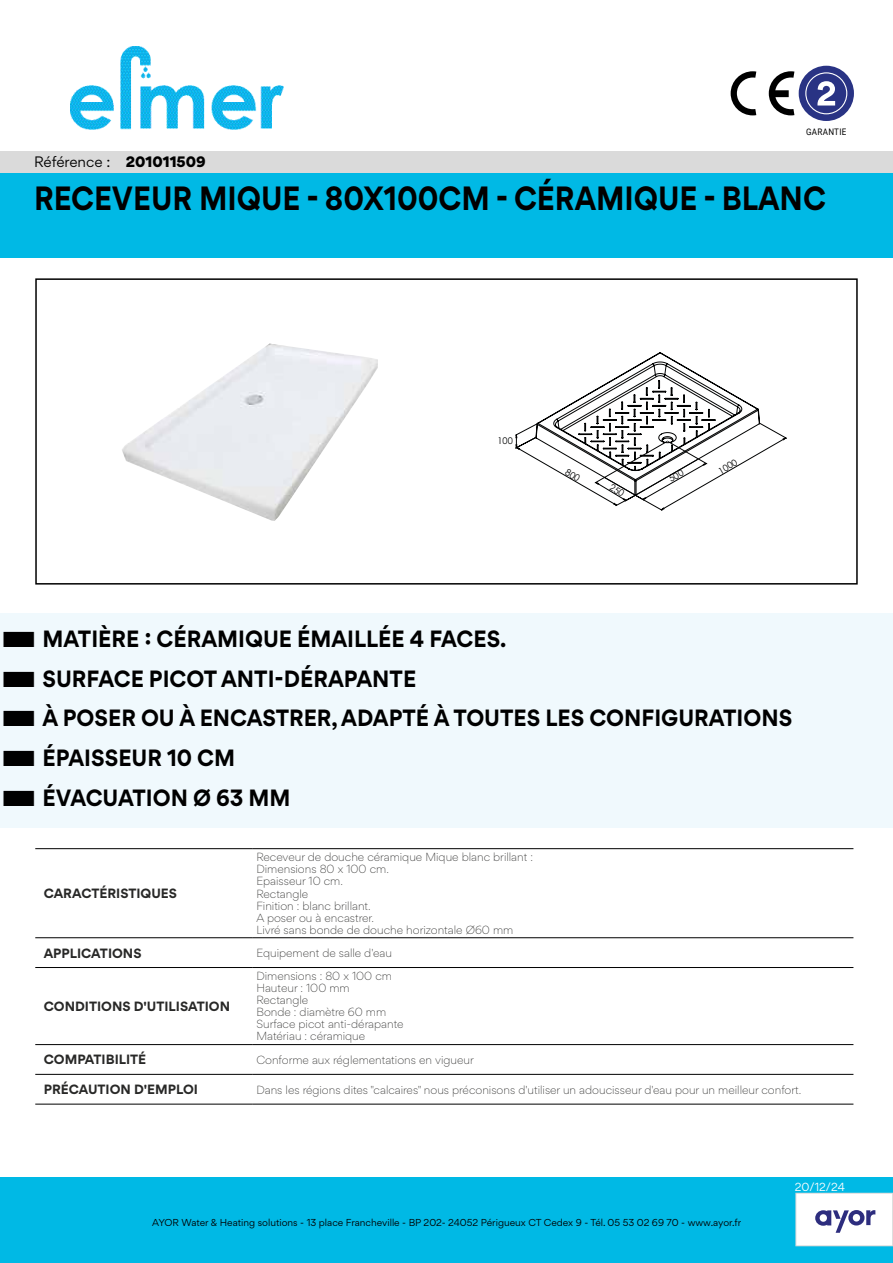
<style>
.page{position:relative;width:893px;height:1263px;background:#fff}
.page>*{position:absolute;margin:0;border:0;box-sizing:border-box;transform-origin:0 0}
.t1{font:700 30px "Gordita";color:#000;scale:.9 1}
.t2{font:700 21px/39.5px "Gordita";color:#000;scale:.95 1}
.t3{font:13.5px "Gordita";letter-spacing:-.005em;color:#000}
.t4{font:700 12px "Gordita";color:#282827}
.t5{font:300 10.5px/12px "Gordita";color:#282827}
.t6{font:10.5px "Gordita";color:#fff}
.t7{font:9.3px "Century Gothic";color:#010202}
.t8{font:9px "Gordita";color:#000}
.t9{font:9px "Roboto";letter-spacing:.035em;color:#000;scale:.9 1}
.s1{font-weight:900}
</style>
<div class="page">
<div style="left:0;top:172px;width:893px;height:85px;background:#00b9e5"></div>
<div style="left:0;top:1178px;width:893px;height:85px;background:#00b9e5"></div>
<div style="left:796px;top:1193px;width:97px;height:53px;background:#fff"></div>
<div style="left:795px;top:1193px;width:98px;height:53px;border:1px solid #dadada"></div>
<img style="left:122px;top:344px;width:256px;height:177px">
<hr style="left:35px;top:848px;width:217px;height:1px;background:#000">
<hr style="left:252px;top:848px;width:601px;height:1px;background:#000">
<hr style="left:35px;top:937px;width:217px;height:1px;background:#000">
<hr style="left:252px;top:937px;width:601px;height:1px;background:#000">
<hr style="left:35px;top:967px;width:217px;height:1px;background:#000">
<hr style="left:252px;top:967px;width:601px;height:1px;background:#000">
<hr style="left:35px;top:1044px;width:217px;height:1px;background:#000">
<hr style="left:252px;top:1044px;width:601px;height:1px;background:#000">
<hr style="left:35px;top:1074px;width:217px;height:1px;background:#000">
<hr style="left:252px;top:1074px;width:601px;height:1px;background:#000">
<hr style="left:35px;top:1104px;width:217px;height:1px;background:#000">
<hr style="left:252px;top:1104px;width:601px;height:1px;background:#000">
<svg style="left:731px;top:71px;width:25px;height:44px"></svg>
<svg style="left:769px;top:71px;width:25px;height:44px"></svg>
<div style="left:799px;top:66px;width:55px;height:55px;background:#293384;border-radius:50%"></div>
<svg style="left:805px;top:72px;width:42px;height:42px"></svg>
<div style="left:35px;top:278px;width:823px;height:307px;border:2px solid #000"></div>
<div style="left:0;top:613px;width:893px;height:57px;background:#f0f9fd"></div>
<div style="left:0;top:653px;width:893px;height:56px;background:#f0f9fd"></div>
<div style="left:0;top:692px;width:893px;height:57px;background:#f0f9fd"></div>
<div style="left:0;top:732px;width:893px;height:56px;background:#f0f9fd"></div>
<div style="left:0;top:771px;width:893px;height:57px;background:#f0f9fd"></div>
<svg style="left:815px;top:1210px;width:60px;height:23px"></svg>
<img style="left:70px;top:47px;width:213px;height:82px">
<div style="left:0;top:151px;width:893px;height:21px;background:#dadada"></div>
<svg style="left:515px;top:353px;width:272px;height:157px"></svg>
<p class="t3" style="left:34px;top:152px;width:173px">Référence : <span class="s1">201011509</span></p>
<p class="t9" style="left:806px;top:125px;width:46px">GARANTIE</p>
<h1 class="t1" style="left:34px;top:174px;width:881px">RECEVEUR MIQUE - 80X100CM - CÉRAMIQUE - BLANC</h1>
<p class="t7" style="left:497px;top:434px;width:17px">100</p>
<p class="t7" style="left:716px;top:466px;width:22px;rotate:-30deg">1000</p>
<h2 class="t2" style="left:43px;top:619px;width:791px">MATIÈRE : CÉRAMIQUE ÉMAILLÉE 4 FACES.<br>SURFACE PICOT ANTI-DÉRAPANTE<br>À POSER OU À ENCASTRER, ADAPTÉ À TOUTES LES CONFIGURATIONS<br>ÉPAISSEUR 10 CM<br>ÉVACUATION Ø 63 MM</h2>
<p class="t4" style="left:44px;top:884px;width:135px">CARACTÉRISTIQUES</p>
<p class="t5" style="left:256px;top:851px;width:278px">Receveur de douche céramique Mique blanc brillant :<br>Dimensions 80 x 100 cm.<br>Epaisseur 10 cm.<br>Rectangle<br>Finition : blanc brillant.<br>A poser ou à encastrer.<br>Livré sans bonde de douche horizontale Ø60 mm</p>
<p class="t4" style="left:44px;top:943px;width:99px">APPLICATIONS</p>
<p class="t5" style="left:256px;top:946px;width:137px">Equipement de salle d'eau</p>
<p class="t4" style="left:44px;top:997px;width:188px">CONDITIONS D'UTILISATION</p>
<p class="t5" style="left:256px;top:970px;width:149px">Dimensions : 80 x 100 cm<br>Hauteur : 100 mm<br>Rectangle<br>Bonde : diamètre 60 mm<br>Surface picot anti-dérapante<br>Matériau : céramique</p>
<p class="t4" style="left:44px;top:1050px;width:104px">COMPATIBILITÉ</p>
<p class="t5" style="left:256px;top:1053px;width:219px">Conforme aux réglementations en vigueur</p>
<p class="t4" style="left:44px;top:1080px;width:156px">PRÉCAUTION D'EMPLOI</p>
<p class="t5" style="left:256px;top:1083px;width:546px">Dans les régions dites "calcaires" nous préconisons d'utiliser un adoucisseur d'eau pour un meilleur confort.</p>
<p class="t8" style="left:152px;top:1216px;width:590px">AYOR Water &amp; Heating solutions - 13 place Francheville - BP 202- 24052 Périgueux CT Cedex 9 - Tél. 05 53 02 69 70 - www.ayor.fr</p>
<p class="t6" style="left:795px;top:1179px;width:52px">20/12/24</p>
</div>
